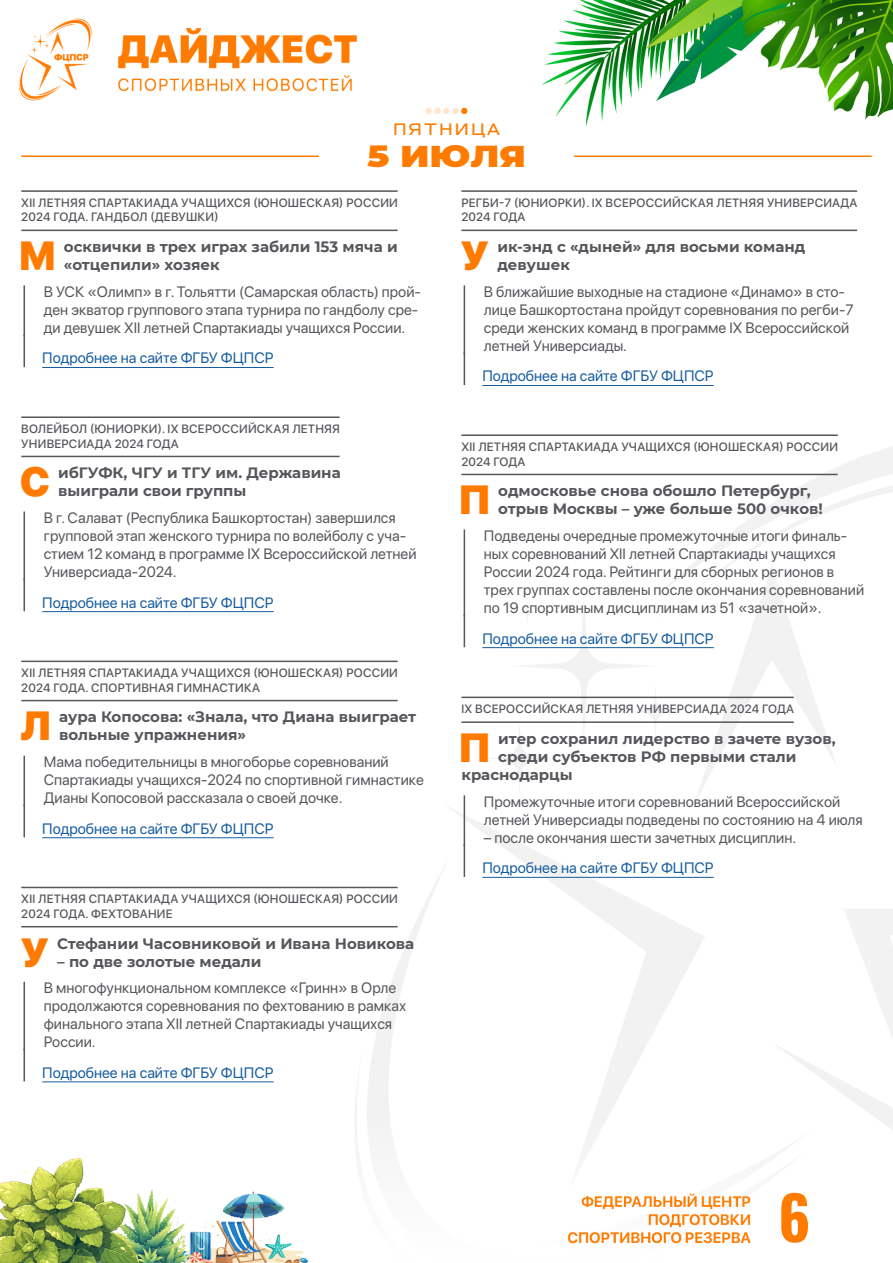
<style>
.page{position:relative;width:893px;height:1263px;background:#fff}
.page>*{position:absolute;margin:0;border:0;box-sizing:border-box;transform-origin:0 0}
.t1{font:700 60px "Oswald";color:#ff7b00}
.Заголовок_1{font:900 40.5px "SF Pro Display";color:#ff7b00}
.t2{font:900 30px "Montserrat";color:#ff7b00;scale:1.2 1}
.t3{font:500 16.5px "Steppe";letter-spacing:.08em;color:#ff7b00;scale:1.09 1}
.Текст{font:15px/18px "SF Pro Display";color:#56575c}
.Заголовок_1-2{font:700 15px/18px "Montserrat";color:#56575c}
.Гиперссылка{font:15px "SF Pro Display";color:#175d9e}
.Подзаголовок{font:italic 500 12px/14.4px "SF Pro Display";letter-spacing:.02em;color:#56575c}
</style>
<div class="page">
<img style="left:0;top:0;width:893px;height:1263px">
<hr style="left:21px;top:156px;width:298px;height:1px;background:#ff7b00">
<hr style="left:574px;top:156px;width:298px;height:1px;background:#ff7b00">
<svg style="left:426px;top:108px;width:6px;height:6px"></svg>
<div style="left:434px;top:108px;width:7px;height:6px;background:#ffe5cd;border-radius:50%"></div>
<div style="left:443px;top:108px;width:7px;height:6px;background:#ffe5cd;border-radius:50%"></div>
<svg style="left:452px;top:108px;width:15px;height:6px"></svg>
<hr style="left:21px;top:230px;width:377px;height:1px;background:#56575c">
<hr style="left:21px;top:190px;width:377px;height:2px;background:#56575c">
<hr style="left:24px;top:285px;width:1px;height:51px;background:#56575c">
<hr style="left:24px;top:334px;width:1px;height:33px;background:#56575c">
<hr style="left:42px;top:367px;width:232px;height:1px;background:#175d9e">
<hr style="left:21px;top:456px;width:319px;height:1px;background:#56575c">
<hr style="left:21px;top:416px;width:319px;height:2px;background:#56575c">
<hr style="left:24px;top:511px;width:1px;height:69px;background:#56575c">
<hr style="left:24px;top:578px;width:1px;height:33px;background:#56575c">
<hr style="left:42px;top:611px;width:232px;height:1px;background:#175d9e">
<hr style="left:21px;top:700px;width:377px;height:1px;background:#56575c">
<hr style="left:21px;top:661px;width:377px;height:1px;background:#56575c">
<hr style="left:24px;top:756px;width:1px;height:50px;background:#56575c">
<hr style="left:24px;top:804px;width:1px;height:33px;background:#56575c">
<hr style="left:42px;top:837px;width:232px;height:1px;background:#175d9e">
<hr style="left:21px;top:926px;width:377px;height:1px;background:#56575c">
<hr style="left:21px;top:887px;width:377px;height:1px;background:#56575c">
<hr style="left:24px;top:982px;width:1px;height:69px;background:#56575c">
<hr style="left:24px;top:1048px;width:1px;height:33px;background:#56575c">
<hr style="left:42px;top:1081px;width:232px;height:1px;background:#175d9e">
<hr style="left:461px;top:230px;width:396px;height:1px;background:#56575c">
<hr style="left:461px;top:190px;width:396px;height:2px;background:#56575c">
<hr style="left:464px;top:285px;width:1px;height:69px;background:#56575c">
<hr style="left:464px;top:352px;width:1px;height:33px;background:#56575c">
<hr style="left:482px;top:385px;width:232px;height:1px;background:#175d9e">
<hr style="left:461px;top:474px;width:377px;height:1px;background:#56575c">
<hr style="left:461px;top:434px;width:377px;height:2px;background:#56575c">
<hr style="left:464px;top:529px;width:1px;height:87px;background:#56575c">
<hr style="left:464px;top:614px;width:1px;height:33px;background:#56575c">
<hr style="left:482px;top:647px;width:232px;height:1px;background:#175d9e">
<hr style="left:461px;top:721px;width:333px;height:2px;background:#56575c">
<hr style="left:461px;top:697px;width:333px;height:1px;background:#56575c">
<hr style="left:464px;top:795px;width:1px;height:51px;background:#56575c">
<hr style="left:464px;top:844px;width:1px;height:33px;background:#56575c">
<hr style="left:482px;top:877px;width:232px;height:1px;background:#175d9e">
<p class="t3" style="left:393px;top:119px;width:100px">ПЯТНИЦА</p>
<h3 class="t2" style="left:367px;top:134px;width:134px">5 ИЮЛЯ</h3>
<p class="Подзаголовок" style="left:21px;top:195px;width:378px">XII ЛЕТНЯЯ СПАРТАКИАДА УЧАЩИХСЯ (ЮНОШЕСКАЯ) РОССИИ<br>2024 ГОДА. ГАНДБОЛ (ДЕВУШКИ)</p>
<p class="Заголовок_1" style="left:19px;top:226px;width:38px">М</p>
<p class="Заголовок_1-2" style="left:64px;top:237px;width:335px">осквички в трех играх забили 153 мяча и «отцепили» хозяек</p>
<p class="Текст" style="left:44px;top:281px;width:379px">В УСК «Олимп» в г. Тольятти (Самарская область) прой&shy;ден экватор группового этапа турнира по гандболу сре&shy;ди девушек XII летней Спартакиады учащихся России.</p>
<p class="Гиперссылка" style="left:42px;top:347px;width:233px">Подробнее на сайте ФГБУ ФЦПСР</p>
<p class="Подзаголовок" style="left:21px;top:421px;width:320px">ВОЛЕЙБОЛ (ЮНИОРКИ). IX ВСЕРОССИЙСКАЯ ЛЕТНЯЯ<br>УНИВЕРСИАДА 2024 ГОДА</p>
<p class="Заголовок_1" style="left:20px;top:452px;width:32px">С</p>
<p class="Заголовок_1-2" style="left:58px;top:463px;width:284px">ибГУФК, ЧГУ и ТГУ им. Державина выиграли свои группы</p>
<p class="Текст" style="left:44px;top:508px;width:374px">В г. Салават (Республика Башкортостан) завершился групповой этап женского турнира по волейболу с уча&shy;стием 12 команд в программе IX Всероссийской летней Универсиада-2024.</p>
<p class="Гиперссылка" style="left:42px;top:591px;width:233px">Подробнее на сайте ФГБУ ФЦПСР</p>
<p class="Подзаголовок" style="left:21px;top:665px;width:378px">XII ЛЕТНЯЯ СПАРТАКИАДА УЧАЩИХСЯ (ЮНОШЕСКАЯ) РОССИИ<br>2024 ГОДА. СПОРТИВНАЯ ГИМНАСТИКА</p>
<p class="Заголовок_1" style="left:20px;top:696px;width:32px">Л</p>
<p class="Заголовок_1-2" style="left:59px;top:707px;width:358px">аура Копосова: «Знала, что Диана выиграет вольные упражнения»</p>
<p class="Текст" style="left:44px;top:752px;width:382px">Мама победительницы в многоборье соревнований<br>Спартакиады учащихся-2024 по спортивной гимнастике<br>Дианы Копосовой рассказала о своей дочке.</p>
<p class="Гиперссылка" style="left:42px;top:818px;width:233px">Подробнее на сайте ФГБУ ФЦПСР</p>
<p class="Подзаголовок" style="left:21px;top:891px;width:378px">XII ЛЕТНЯЯ СПАРТАКИАДА УЧАЩИХСЯ (ЮНОШЕСКАЯ) РОССИИ<br>2024 ГОДА. ФЕХТОВАНИЕ</p>
<p class="Заголовок_1" style="left:20px;top:922px;width:30px">У</p>
<p class="Заголовок_1-2" style="left:57px;top:933px;width:359px">Стефании Часовниковой и Ивана Новикова</p>
<p class="Заголовок_1-2" style="left:57px;top:951px;width:206px">– по две золотые медали</p>
<p class="Текст" style="left:44px;top:978px;width:364px">В многофункциональном комплексе «Гринн» в Орле продолжаются соревнования по фехтованию в рамках финального этапа XII летней Спартакиады учащихся России.</p>
<p class="Гиперссылка" style="left:42px;top:1062px;width:233px">Подробнее на сайте ФГБУ ФЦПСР</p>
<p class="Подзаголовок" style="left:461px;top:195px;width:398px">РЕГБИ-7 (ЮНИОРКИ). IX ВСЕРОССИЙСКАЯ ЛЕТНЯЯ УНИВЕРСИАДА<br>2024 ГОДА</p>
<p class="Заголовок_1" style="left:461px;top:226px;width:30px">У</p>
<p class="Заголовок_1-2" style="left:497px;top:237px;width:309px">ик-энд с «дыней» для восьми команд девушек</p>
<p class="Текст" style="left:484px;top:281px;width:371px">В ближайшие выходные на стадионе «Динамо» в сто&shy;лице Башкортостана пройдут соревнования по регби-7 среди женских команд в программе IX Всероссийской летней Универсиады.</p>
<p class="Гиперссылка" style="left:482px;top:365px;width:233px">Подробнее на сайте ФГБУ ФЦПСР</p>
<p class="Подзаголовок" style="left:461px;top:439px;width:378px">XII ЛЕТНЯЯ СПАРТАКИАДА УЧАЩИХСЯ (ЮНОШЕСКАЯ) РОССИИ<br>2024 ГОДА</p>
<p class="Заголовок_1" style="left:459px;top:470px;width:33px">П</p>
<p class="Заголовок_1-2" style="left:498px;top:481px;width:326px">одмосковье снова обошло Петербург, отрыв Москвы – уже больше 500 очков!</p>
<p class="Текст" style="left:484px;top:526px;width:382px">Подведены очередные промежуточные итоги финаль&shy;ных соревнований XII летней Спартакиады учащихся России 2024 года. Рейтинги для сборных регионов в трех группах составлены после окончания соревнований по 19 спортивным дисциплинам из 51 «зачетной».</p>
<p class="Гиперссылка" style="left:482px;top:627px;width:233px">Подробнее на сайте ФГБУ ФЦПСР</p>
<p class="Подзаголовок" style="left:461px;top:701px;width:334px">IX ВСЕРОССИЙСКАЯ ЛЕТНЯЯ УНИВЕРСИАДА 2024 ГОДА</p>
<p class="Заголовок_1" style="left:459px;top:718px;width:33px">П</p>
<p class="Заголовок_1-2" style="left:498px;top:729px;width:339px">итер сохранил лидерство в зачете вузов,</p>
<p class="Заголовок_1-2" style="left:498px;top:747px;width:300px">среди субъектов РФ первыми стали</p>
<p class="Заголовок_1-2" style="left:461px;top:765px;width:113px">краснодарцы</p>
<p class="Текст" style="left:484px;top:791px;width:380px">Промежуточные итоги соревнований Всероссийской летней Универсиады подведены по состоянию на 4 июля</p>
<p class="Текст" style="left:484px;top:827px;width:314px">– после окончания шести зачетных дисциплин.</p>
<p class="Гиперссылка" style="left:482px;top:857px;width:233px">Подробнее на сайте ФГБУ ФЦПСР</p>
<h1 class="t1" style="left:778px;top:1186px;width:34px">6</h1>
</div>
